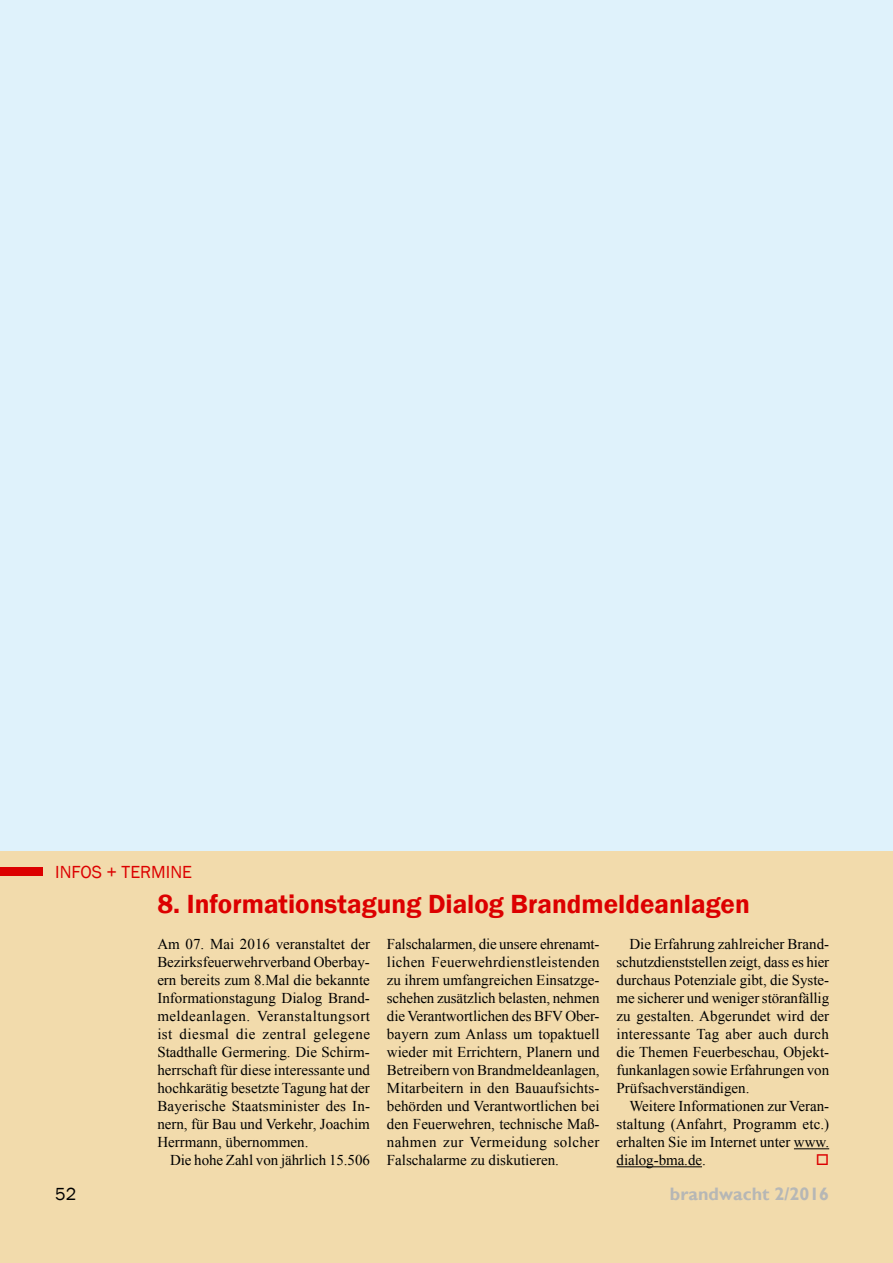
<style>
.page{position:relative;width:893px;height:1263px;background:#fff}
.page>*{position:absolute;margin:0;border:0;box-sizing:border-box;transform-origin:0 0}
.t1{font:600 27px "Franklin Gothic";color:#dc0000}
.t2{font:700 18px "Gill Sans";color:#b6b7b6}
.t3{font:18px "Franklin Gothic";color:#dc0000}
.t4{font:18px "Franklin Gothic";color:#000}
.t5{font:15px/18px "Times New Roman";color:#000;text-align:justify}
</style>
<div class="page">
<div style="left:0;top:850px;width:893px;height:413px;background:#f2dbac"></div>
<div style="left:0;top:0;width:893px;height:850px;background:#dff2fb"></div>
<div style="left:0;top:867px;width:43px;height:9px;background:#dc0000"></div>
<hr style="left:794px;top:1148px;width:35px;height:1px;background:#000">
<hr style="left:617px;top:1166px;width:85px;height:1px;background:#000">
<p class="t3" style="left:55px;top:861px;width:138px">INFOS + TERMINE</p>
<h1 class="t1" style="left:157px;top:887px;width:594px">8. Informationstagung Dialog Brandmeldeanlagen</h1>
<p class="t5" style="left:157px;top:935px;width:214px">Am 07. Mai 2016 veranstaltet der Bezirksfeuerwehrverband Oberbay&shy;ern bereits zum 8.Mal die bekannte Informationstagung Dialog Brand&shy;meldeanlagen. Veranstaltungsort ist diesmal die zentral gelegene Stadthalle Germering. Die Schirm&shy;herrschaft für diese interessante und hochkarätig besetzte Tagung hat der Bayerische Staatsminister des In&shy;nern, für Bau und Verkehr, Joachim Herrmann, übernommen.</p>
<p class="t5" style="left:170px;top:1151px;width:201px">Die hohe Zahl von jährlich 15.506</p>
<p class="t5" style="left:387px;top:935px;width:214px">Falschalarmen, die unsere ehrenamt&shy;lichen Feuerwehrdienstleistenden zu ihrem umfangreichen Einsatzge&shy;schehen zusätzlich belasten, nehmen die Verantwortlichen des BFV Ober&shy;bayern zum Anlass um topaktuell wieder mit Errichtern, Planern und Betreibern von Brandmeldeanlagen, Mitarbeitern in den Bauaufsichts&shy;behörden und Verantwortlichen bei den Feuerwehren, technische Maß&shy;nahmen zur Vermeidung solcher Falschalarme zu diskutieren.</p>
<p class="t5" style="left:617px;top:935px;width:214px;text-indent:13px">Die Erfahrung zahlreicher Brand&shy;schutzdienststellen zeigt, dass es hier durchaus Potenziale gibt, die Syste&shy;me sicherer und weniger störanfällig zu gestalten. Abgerundet wird der interessante Tag aber auch durch die Themen Feuerbeschau, Objekt&shy;funkanlagen sowie Erfahrungen von Prüfsachverständigen.</p>
<p class="t5" style="left:617px;top:1097px;width:214px;text-indent:13px">Weitere Informationen zur Veran&shy;staltung (Anfahrt, Programm etc.) erhalten Sie im Internet unter www. dialog-bma.de.</p>
<p class="t4" style="left:55px;top:1182px;width:23px">52</p>
<p class="t2" style="left:670px;top:1183px;width:161px">brandwacht 2/2016</p>
</div>
